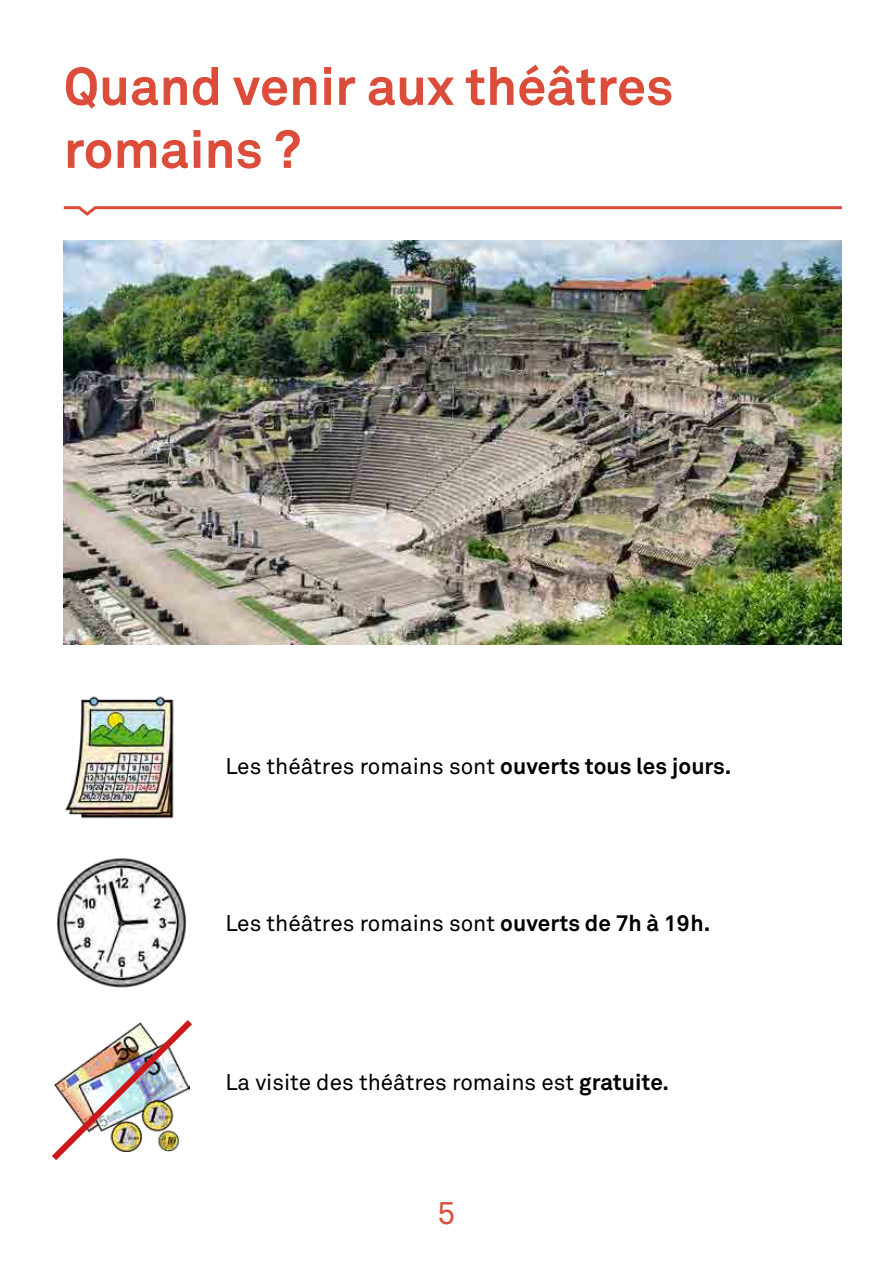
<style>
.page{position:relative;width:893px;height:1263px;background:#fff}
.page>*{position:absolute;margin:0;border:0;box-sizing:border-box;transform-origin:0 0}
.t1{font:700 52.5px/63px "Akkurat Pro";color:#db4d3a}
.t2{font:31.5px "Akkurat Pro";color:#db4d3a}
.t3{font:22.5px "Akkurat Pro";color:#000}
.s1{font-weight:700}
</style>
<div class="page">
<img style="left:64px;top:240px;width:778px;height:404px">
<svg style="left:63px;top:206px;width:779px;height:10px"></svg>
<img style="left:65px;top:696px;width:109px;height:123px">
<img style="left:57px;top:858px;width:130px;height:130px">
<img style="left:52px;top:1020px;width:140px;height:140px">
<h1 class="t1" style="left:64px;top:56px;width:611px">Quand venir aux théâtres romains ?</h1>
<p class="t3" style="left:225px;top:753px;width:508px">Les théâtres romains sont <span class="s1">ouverts tous les jours.</span></p>
<p class="t3" style="left:225px;top:910px;width:487px">Les théâtres romains sont <span class="s1">ouverts de 7h à 19h.</span></p>
<p class="t3" style="left:225px;top:1069px;width:445px">La visite des théâtres romains est <span class="s1">gratuite.</span></p>
<h2 class="t2" style="left:437px;top:1194px;width:19px">5</h2>
</div>
